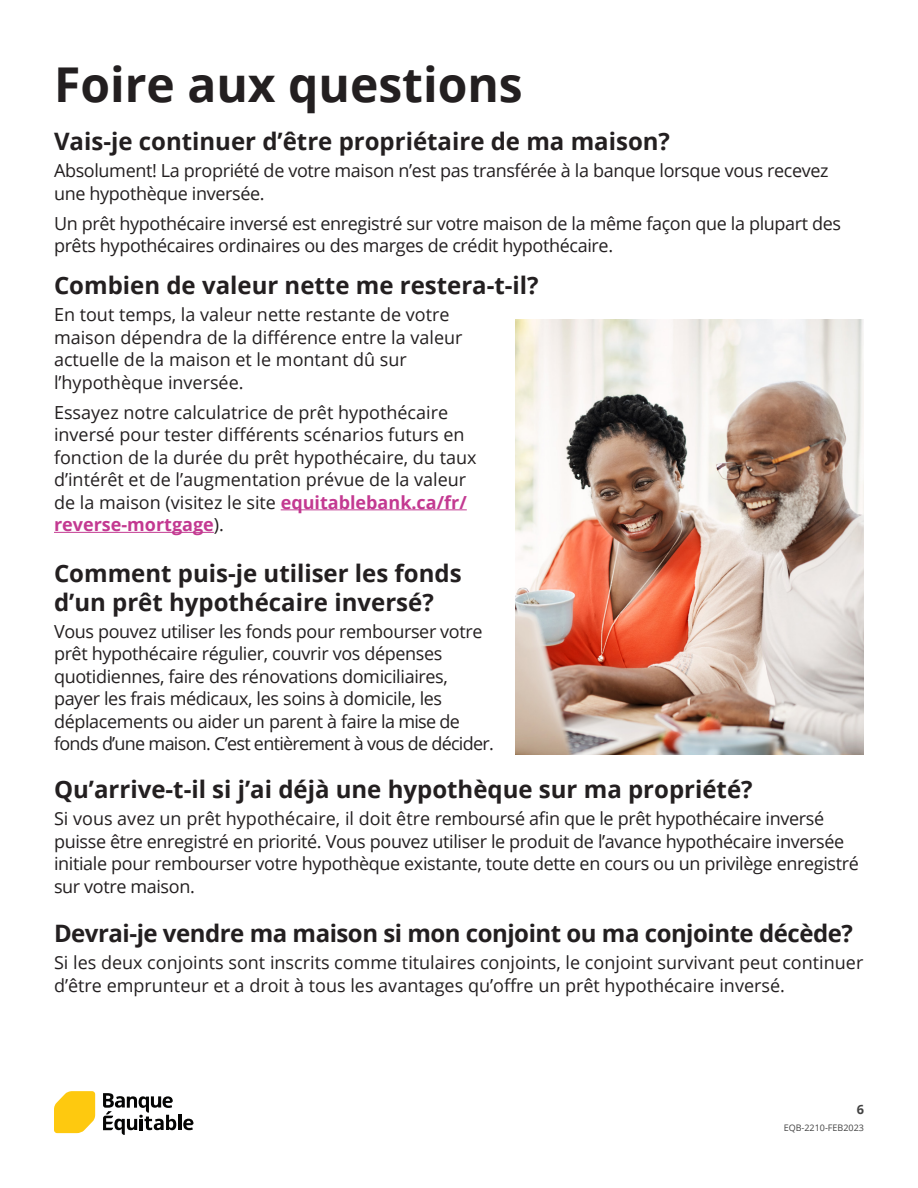
<style>
.page{position:relative;width:918px;height:1188px;background:#fff}
.page>*{position:absolute;margin:0;border:0;box-sizing:border-box;transform-origin:0 0}
.Titles{font:700 48px "Open Sans";color:#231f20}
.t1{font:700 24px/28.5px "Open Sans";color:#231f20}
.t2{font:700 24px "Open Sans";letter-spacing:-.02em;color:#231f20}
.Paragraph{font:18px/22.5px "Open Sans";letter-spacing:-.02em;color:#231f20}
.Paragraph-2{font:18px/22.5px "Open Sans";color:#231f20}
.t3{font:700 12.75px "Open Sans";color:#424242}
.t4{font:9px "Open Sans";color:#424242}
.s1{font-weight:700;color:#c33991}
</style>
<div class="page">
<svg style="left:54px;top:1091px;width:41px;height:42px;background:#fecf2c"></svg>
<svg style="left:183px;top:1119px;width:10px;height:11px"></svg>
<hr style="left:178px;top:1115px;width:3px;height:15px;background:#050504">
<svg style="left:103px;top:1093px;width:73px;height:42px"></svg>
<hr style="left:281px;top:509px;width:186px;height:1px;background:#c33991">
<hr style="left:54px;top:532px;width:160px;height:1px;background:#c33991">
<img style="left:515px;top:319px;width:349px;height:436px">
<p class="Titles" style="left:54px;top:51px;width:470px">Foire aux questions</p>
<h2 class="t1" style="left:54px;top:126px;width:618px">Vais-je continuer d’être propriétaire de ma maison?</h2>
<p class="Paragraph" style="left:54px;top:159px;width:776px">Absolument! La propriété de votre maison n’est pas transférée à la banque lorsque vous recevez une hypothèque inversée.</p>
<p class="Paragraph" style="left:54px;top:211px;width:789px">Un prêt hypothécaire inversé est enregistré sur votre maison de la même façon que la plupart des prêts hypothécaires ordinaires ou des marges de crédit hypothécaire.</p>
<h2 class="t1" style="left:54px;top:270px;width:486px">Combien de valeur nette me restera-t-il?</h2>
<p class="Paragraph-2" style="left:54px;top:303px;width:410px">En tout temps, la valeur nette restante de votre maison dépendra de la différence entre la valeur actuelle de la maison et le montant dû sur l’hypothèque inversée.</p>
<p class="Paragraph-2" style="left:54px;top:400px;width:424px">Essayez notre calculatrice de prêt hypothécaire inversé pour tester différents scénarios futurs en fonction de la durée du prêt hypothécaire, du taux d’intérêt et de l’augmentation prévue de la valeur de la maison (visitez le site <span class="s1">equitablebank.ca/fr/ reverse-mortgage</span>).</p>
<h2 class="t1" style="left:54px;top:558px;width:409px">Comment puis-je utiliser les fonds d’un prêt hypothécaire inversé?</h2>
<p class="Paragraph" style="left:54px;top:619px;width:441px">Vous pouvez utiliser les fonds pour rembourser votre prêt hypothécaire régulier, couvrir vos dépenses quotidiennes, faire des rénovations domiciliaires, payer les frais médicaux, les soins à domicile, les déplacements ou aider un parent à faire la mise de fonds d’une maison. C’est entièrement à vous de décider.</p>
<h2 class="t1" style="left:54px;top:774px;width:700px">Qu’arrive-t-il si j’ai déjà une hypothèque sur ma propriété?</h2>
<p class="Paragraph" style="left:54px;top:807px;width:806px">Si vous avez un prêt hypothécaire, il doit être remboursé afin que le prêt hypothécaire inversé puisse être enregistré en priorité. Vous pouvez utiliser le produit de l’avance hypothécaire inversée initiale pour rembourser votre hypothèque existante, toute dette en cours ou un privilège enregistré sur votre maison.</p>
<h2 class="t2" style="left:54px;top:916px;width:800px">Devrai-je vendre ma maison si mon conjoint ou ma conjointe décède?</h2>
<p class="Paragraph-2" style="left:54px;top:951px;width:811px">Si les deux conjoints sont inscrits comme titulaires conjoints, le conjoint survivant peut continuer d’être emprunteur et a droit à tous les avantages qu’offre un prêt hypothécaire inversé.</p>
<p class="t3" style="left:857px;top:1100px;width:9px">6</p>
<p class="t4" style="left:784px;top:1121px;width:82px">EQB-2210-FEB2023</p>
</div>
